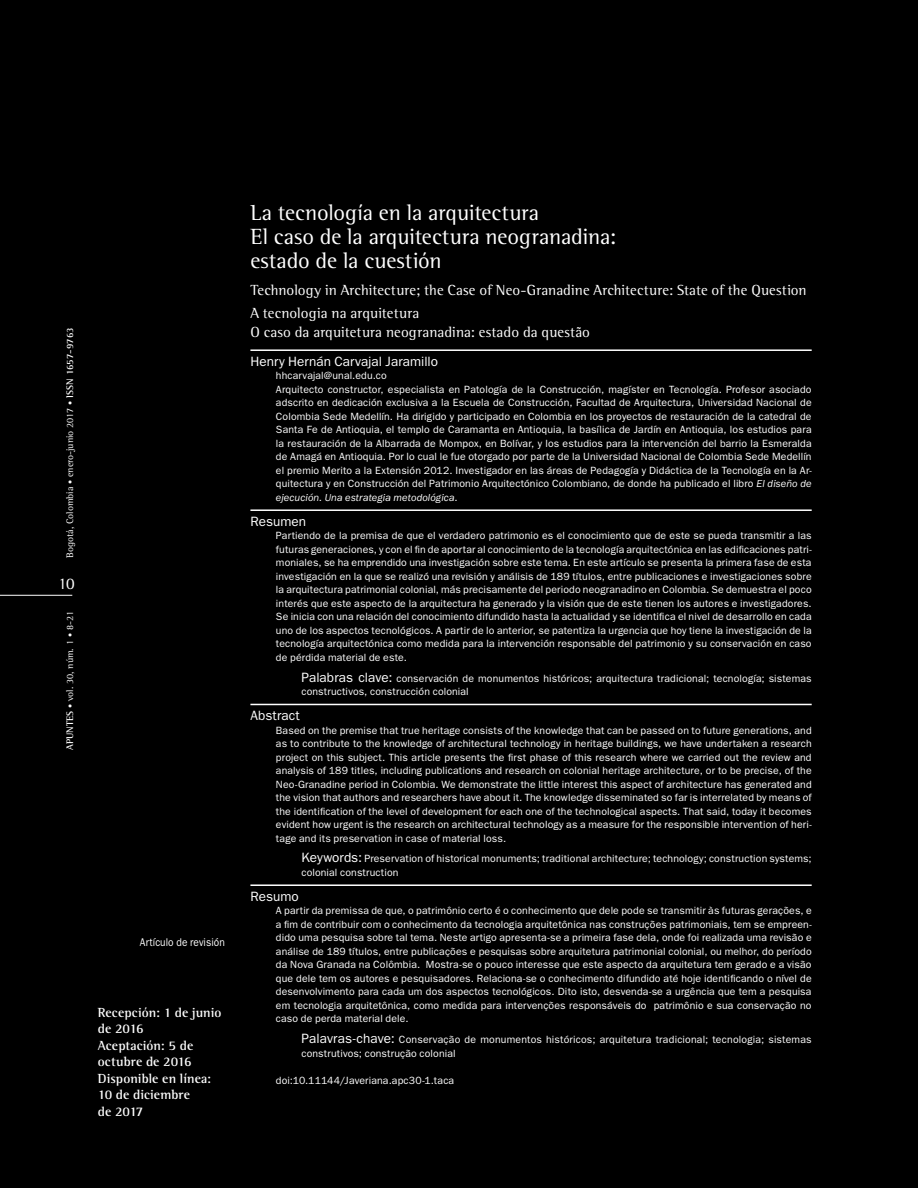
<style>
.page{position:relative;width:918px;height:1188px;background:#000}
.page>*{position:absolute;margin:0;border:0;box-sizing:border-box;transform-origin:0 0}
.N_Titulo{font:22.5px/24px "Agfa Rotis Semi Serif";color:#fff}
.Titulo{font:16.5px "Agfa Rotis Semi Serif";color:#fff}
.N_Título_Inglés{font:15px/18.8px "Agfa Rotis Semi Serif";letter-spacing:.005em;color:#fff}
.N_Info_Reseña{font:700 13.5px/16.5px "Agfa Rotis Semi Serif";color:#fff}
.N_Subtítulo{font:13.5px "ITC Franklin Gothic Std";letter-spacing:.005em;color:#fff}
.N_Pie_de_Página{font:11.25px "ITC Franklin Gothic Std";letter-spacing:.01em;color:#fff;scale:.9 1}
.N_Body{font:10.5px/13.5px "ITC Franklin Gothic Std";letter-spacing:.015em;color:#fff;text-align:justify}
.N_Palabras_Clave{font:10.5px/13.5px "ITC Franklin Gothic Std";letter-spacing:.015em;color:#fff}
.t1{font:9.75px "Agfa Rotis Semi Serif";color:#fff}
.s1{font-size:8.25px}
.s2{font-weight:700}
.s3{font-style:italic}
.s4{font-size:13.5px}
</style>
<div class="page">
<hr style="left:0;top:595px;width:72px;height:1px;background:#fff">
<hr style="left:250px;top:349px;width:562px;height:2px;background:#fff">
<hr style="left:250px;top:509px;width:562px;height:2px;background:#fff">
<hr style="left:250px;top:704px;width:562px;height:1px;background:#fff">
<hr style="left:250px;top:884px;width:562px;height:2px;background:#fff">
<p class="t1" style="left:64px;top:558px;width:232px;rotate:-90deg">Bogotá, Colombia <span class="s1">•</span> enero-junio 2017 <span class="s1">•</span> <span class="s2">ISSN 1657-9763</span></p>
<p class="Titulo" style="left:58px;top:574px;width:18px">10</p>
<p class="t1" style="left:64px;top:750px;width:140px;rotate:-90deg"><span class="s2">APUNTES</span> <span class="s1">•</span> vol. 30, núm. 1 <span class="s1">•</span> 8-21</p>
<p class="N_Pie_de_Página" style="left:140px;top:936px;width:96px">Artículo de revisión</p>
<p class="N_Info_Reseña" style="left:98px;top:1004px;width:125px">Recepción: 1 de junio de 2016<br>Aceptación: 5 de octubre de 2016<br>Disponible en línea:<br>10 de diciembre<br>de 2017</p>
<p class="N_Titulo" style="left:250px;top:200px;width:367px">La tecnología en la arquitectura<br>El caso de la arquitectura neogranadina: estado de la cuestión</p>
<p class="N_Título_Inglés" style="left:250px;top:280px;width:558px">Technology in Architecture; the Case of Neo-Granadine Architecture: State of the Question</p>
<p class="N_Título_Inglés" style="left:250px;top:303px;width:341px">A tecnologia na arquitetura<br>O caso da arquitetura neogranadina: estado da questão</p>
<p class="N_Subtítulo" style="left:250px;top:354px;width:189px">Henry Hernán Carvajal Jaramillo</p>
<p class="N_Body" style="left:276px;top:369px;width:112px">hhcarvajal@unal.edu.co</p>
<p class="N_Body" style="left:276px;top:383px;width:537px">Arquitecto constructor, especialista en Patología de la Construcción, magíster en Tecnología. Profesor asociado adscrito en dedicación exclusiva a la Escuela de Construcción, Facultad de Arquitectura, Universidad Nacional de Colombia Sede Medellín. Ha dirigido y participado en Colombia en los proyectos de restauración de la catedral de Santa Fe de Antioquia, el templo de Caramanta en Antioquia, la basílica de Jardín en Antioquia, los estudios para la restauración de la Albarrada de Mompox, en Bolívar, y los estudios para la intervención del barrio la Esmeralda de Amagá en Antioquia. Por lo cual le fue otorgado por parte de la Universidad Nacional de Colombia Sede Medellín el premio Merito a la Extensión 2012. Investigador en las áreas de Pedagogía y Didáctica de la Tecnología en la Ar&shy;quitectura y en Construcción del Patrimonio Arquitectónico Colombiano, de donde ha publicado el libro <span class="s3">El diseño de ejecución. Una estrategia metodológica</span>.</p>
<p class="N_Subtítulo" style="left:250px;top:514px;width:57px">Resumen</p>
<p class="N_Body" style="left:276px;top:529px;width:537px">Partiendo de la premisa de que el verdadero patrimonio es el conocimiento que de este se pueda transmitir a las futuras generaciones, y con el fin de aportar al conocimiento de la tecnología arquitectónica en las edificaciones patri&shy;moniales, se ha emprendido una investigación sobre este tema. En este artículo se presenta la primera fase de esta investigación en la que se realizó una revisión y análisis de 189 títulos, entre publicaciones e investigaciones sobre la arquitectura patrimonial colonial, más precisamente del periodo neogranadino en Colombia. Se demuestra el poco interés que este aspecto de la arquitectura ha generado y la visión que de este tienen los autores e investigadores.<br>Se inicia con una relación del conocimiento difundido hasta la actualidad y se identifica el nivel de desarrollo en cada uno de los aspectos tecnológicos. A partir de lo anterior, se patentiza la urgencia que hoy tiene la investigación de la tecnología arquitectónica como medida para la intervención responsable del patrimonio y su conservación en caso de pérdida material de este.</p>
<p class="N_Palabras_Clave" style="left:301px;top:671px;width:512px"><span class="s4">Palabras clave:</span> conservación de monumentos históricos; arquitectura tradicional; tecnología; sistemas constructivos, construcción colonial</p>
<p class="N_Subtítulo" style="left:250px;top:708px;width:51px">Abstract</p>
<p class="N_Body" style="left:276px;top:723px;width:537px">Based on the premise that true heritage consists of the knowledge that can be passed on to future generations, and as to contribute to the knowledge of architectural technology in heritage buildings, we have undertaken a research project on this subject. This article presents the first phase of this research where we carried out the review and analysis of 189 titles, including publications and research on colonial heritage architecture, or to be precise, of the Neo-Granadine period in Colombia. We demonstrate the little interest this aspect of architecture has generated and the vision that authors and researchers have about it. The knowledge disseminated so far is interrelated by means of the identification of the level of development for each one of the technological aspects. That said, today it becomes evident how urgent is the research on architectural technology as a measure for the responsible intervention of heri&shy;tage and its preservation in case of material loss.</p>
<p class="N_Palabras_Clave" style="left:301px;top:852px;width:512px"><span class="s4">Keywords:</span> Preservation of historical monuments; traditional architecture; technology; construction systems; colonial construction</p>
<p class="N_Subtítulo" style="left:250px;top:889px;width:50px">Resumo</p>
<p class="N_Body" style="left:276px;top:904px;width:537px">A partir da premissa de que, o patrimônio certo é o conhecimento que dele pode se transmitir às futuras gerações, e a fim de contribuir com o conhecimento da tecnologia arquitetônica nas construções patrimoniais, tem se empreen&shy;dido uma pesquisa sobre tal tema. Neste artigo apresenta-se a primeira fase dela, onde foi realizada uma revisão e análise de 189 títulos, entre publicações e pesquisas sobre arquitetura patrimonial colonial, ou melhor, do período da Nova Granada na Colômbia. Mostra-se o pouco interesse que este aspecto da arquitetura tem gerado e a visão que dele tem os autores e pesquisadores. Relaciona-se o conhecimento difundido até hoje identificando o nível de desenvolvimento para cada um dos aspectos tecnológicos. Dito isto, desvenda-se a urgência que tem a pesquisa em tecnologia arquitetônica, como medida para intervenções responsáveis do patrimônio e sua conservação no caso de perda material dele.</p>
<p class="N_Palabras_Clave" style="left:301px;top:1033px;width:512px"><span class="s4">Palavras-chave:</span> Conservação de monumentos históricos; arquitetura tradicional; tecnologia; sistemas construtivos; construção colonial</p>
<p class="N_Body" style="left:276px;top:1073px;width:180px">doi:10.11144/Javeriana.apc30-1.taca</p>
</div>
